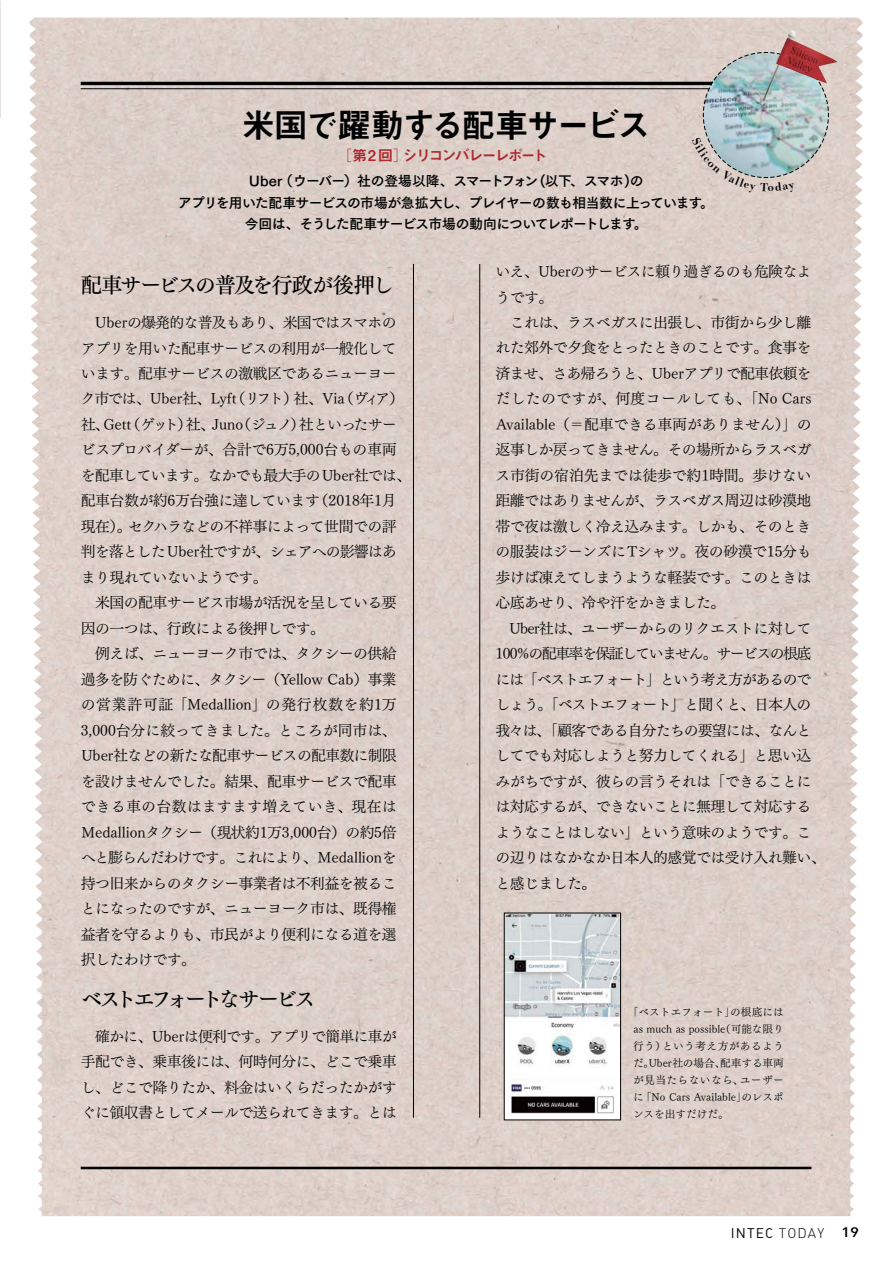
<style>
.page{position:relative;width:893px;height:1263px;background:#fff}
.page>*{position:absolute;margin:0;border:0;box-sizing:border-box;transform-origin:0 0}
.t1{font:34.05px "Midashi Go Pr 6 MB31 90 msp RKSJ H";letter-spacing:-.085em;color:#000102}
.t2{font:21.3px "Tsuku Min Pro D 90 msp RKSJ V";letter-spacing:-.08em;color:#000102}
.t3{font:21.3px "Tsuku Min Pro D 90 msp RKSJ V";letter-spacing:-.155em;color:#000102}
.t4{font:14.85px/25.5px "Tsuku Min Pr 5 R 90 msp RKSJ H";letter-spacing:-.035em;color:#000102}
.t5{font:14.85px "Midashi Go Pr 6 MB31 90 msp RKSJ H";letter-spacing:-.12em;color:#af292e}
.t6{font:13.8px/21.3px "Tsuku Go Pro B 90 msp RKSJ H";letter-spacing:-.055em;color:#000102;text-align:center}
.t7{font:13.8px "DIN Regular Alternate";letter-spacing:.08em;color:#000102}
.t8{font:10.65px/17px "Tsuku Min Pr 5 R 90 msp RKSJ H";color:#000102;text-align:justify}
.s1{font-family:"Ryumin Pr 6 Light 90 msp RKSJ H"}
.s2{font-family:"DIN";font-weight:300}
.s3{font-family:"DIN";font-weight:500;font-size:13.65px}
</style>
<div class="page">
<img style="left:30px;top:18px;width:831px;height:1198px">
<hr style="left:81px;top:82px;width:730px;height:3px;background:#000202">
<hr style="left:81px;top:88px;width:730px;height:1px;background:#000202">
<hr style="left:81px;top:1167px;width:730px;height:2px;background:#000202">
<hr style="left:413px;top:264px;width:1px;height:854px;background:#000202">
<hr style="left:479px;top:264px;width:1px;height:854px;background:#000202">
<img style="left:776px;top:30px;width:61px;height:54px">
<img style="left:506px;top:915px;width:113px;height:203px">
<div style="left:504px;top:913px;width:117px;height:207px;border:1px solid #050100"></div>
<img style="left:692px;top:52px;width:137px;height:142px">
<h1 class="t1" style="left:241px;top:112px;width:411px">米国で躍動する配車サービス</h1>
<p class="t5" style="left:338px;top:150px;width:211px"><span class="s1">［</span>第2 回<span class="s1">］</span>シリコンバレーレポート</p>
<p class="t6" style="left:178px;top:172px;width:537px">Uber（ウーバー）社の登場以降、スマートフォン(以下、スマホ)の<br>アプリを用いた配車サービスの市場が急拡大し、プレイヤーの数も相当数に上っています。今回は、そうした配車サービス市場の動向についてレポートします。</p>
<p class="t4" style="left:495px;top:261px;width:332px">いえ、Uberのサービスに頼り過ぎるのも危険なようです。<br>　これは、ラスベガスに出張し、市街から少し離れた郊外で夕食をとったときのことです。食事を済ませ、さあ帰ろうと、Uberアプリで配車依頼をだしたのですが、何度コールしても、｢No Cars<br>Available（＝配車できる車両がありません）｣の返事しか戻ってきません。その場所からラスベガス市街の宿泊先までは徒歩で約1時間。歩けない距離ではありませんが、ラスベガス周辺は砂漠地帯で夜は激しく冷え込みます。しかも、そのときの服装はジーンズにTシャツ。夜の砂漠で15分も歩けば凍えてしまうような軽装です。このときは心底あせり、冷や汗をかきました。<br>　Uber社は、ユーザーからのリクエストに対して<br>100%の配車率を保証していません。サービスの根底には「ベストエフォート」という考え方があるのでしょう。「ベストエフォート」と聞くと、日本人の我々は、「顧客である自分たちの要望には、なんとしてでも対応しようと努力してくれる」と思い込みがちですが、彼らの言うそれは「できることには対応するが、できないことに無理して対応するようなことはしない」という意味のようです。この辺りはなかなか日本人的感覚では受け入れ難い、と感じました。</p>
<h2 class="t2" style="left:81px;top:277px;width:314px">配車サービスの普及を行政が後押し</h2>
<p class="t4" style="left:81px;top:312px;width:332px">　Uberの爆発的な普及もあり、米国ではスマホのアプリを用いた配車サービスの利用が一般化しています。配車サービスの激戦区であるニューヨーク市では、Uber社、Lyft（リフト）社、Via（ヴィア）社、Gett（ゲット）社、Juno（ジュノ）社といったサービスプロバイダーが、合計で6万5,000台もの車両を配車しています。なかでも最大手の Uber社では、配車台数が約6万台強に達しています（2018年1月現在）。セクハラなどの不祥事によって世間での評判を落とした Uber社ですが、シェアへの影響はあまり現れていないようです。<br>　米国の配車サービス市場が活況を呈している要因の一つは、行政による後押しです。<br>　例えば、ニューヨーク市では、タクシーの供給過多を防ぐために、タクシー（Yellow Cab）事業の営業許可証「Medallion」の発行枚数を約1万<br>3,000台分に絞ってきました。ところが同市は、<br>Uber社などの新たな配車サービスの配車数に制限を設けませんでした。結果、配車サービスで配車できる車の台数はますます増えていき、現在は<br>Medallionタクシー（現状約1万3,000台）の約5倍へと膨らんだわけです。これにより、Medallionを持つ旧来からのタクシー事業者は不利益を被ることになったのですが、ニューヨーク市は、既得権益者を守るよりも、市民がより便利になる道を選択したわけです。</p>
<h2 class="t3" style="left:81px;top:991px;width:236px">ベストエフォートなサービス</h2>
<p class="t4" style="left:81px;top:1025px;width:317px;text-align:justify">　確かに、Uberは便利です。アプリで簡単に車が手配でき、乗車後には、何時何分に、どこで乗車し、どこで降りたか、料金はいくらだったかがすぐに領収書としてメールで送られてきます。とは</p>
<p class="t8" style="left:633px;top:1005px;width:152px;text-indent:-5px">「ベストエフォート」の根底にはas much as possible（可能な限り行う）という考え方があるようだ。Uber社の場合、配車する車両が見当たらないなら、ユーザーに「No Cars Available」のレスポンスを出すだけだ。</p>
<p class="t7" style="left:731px;top:1224px;width:130px">INTEC <span class="s2">TODAY</span> <span class="s3">19</span></p>
</div>
